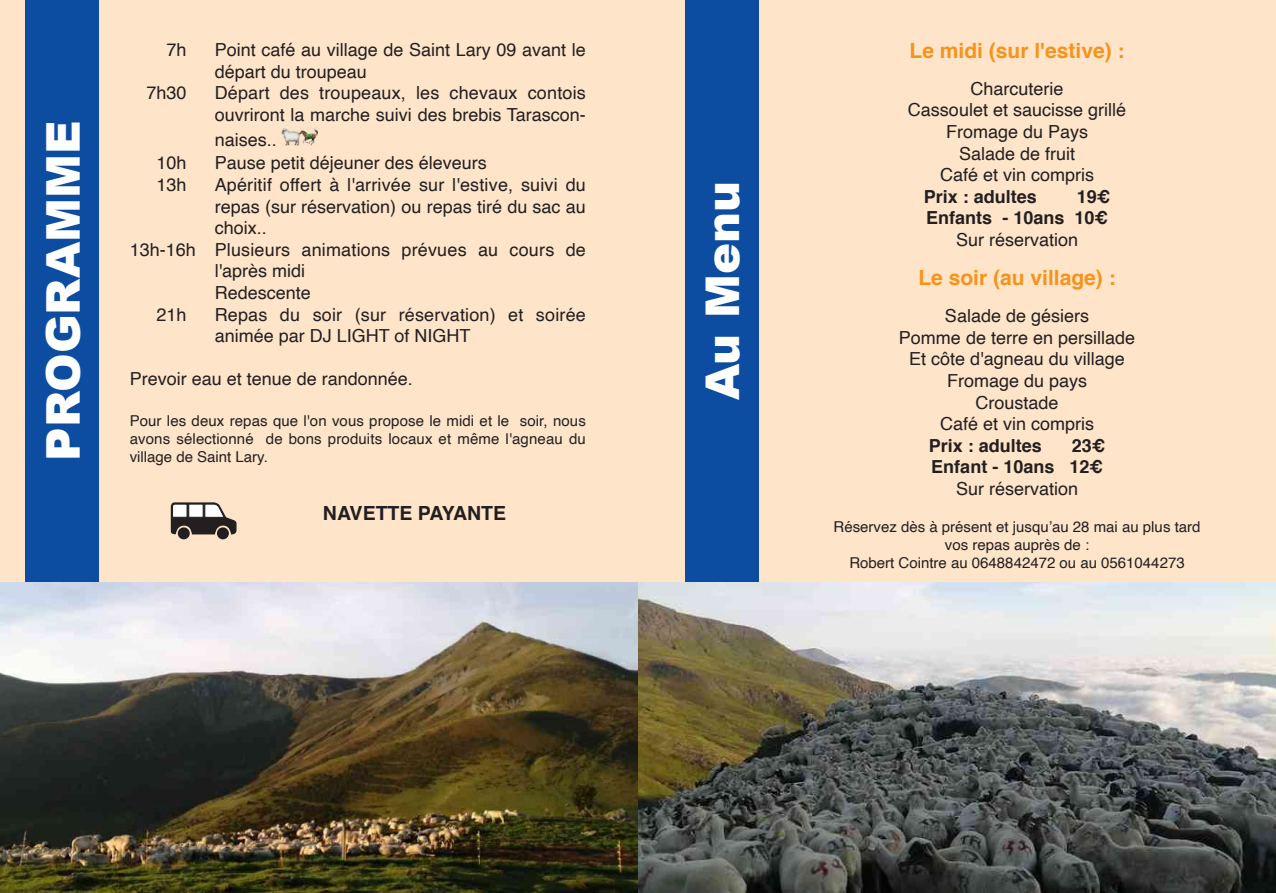
<style>
.page{position:relative;width:1276px;height:893px;background:#fff}
.page>*{position:absolute;margin:0;border:0;box-sizing:border-box;transform-origin:0 0}
.t1{font:900 46.5px "Arial";color:#fff}
.t2{font:700 21px "Helvetica";color:#f7931d}
.t3{font:700 19.5px "Helvetica";color:#231f20}
.t4{font:18px/21.6px "Helvetica";color:#231f20}
.t5{font:700 18px "Helvetica";color:#231f20}
.t6{font:15px/18px "Helvetica";color:#231f20;text-align:justify}
</style>
<div class="page">
<img style="left:0;top:582px;width:638px;height:311px">
<div style="left:0;top:0;width:638px;height:582px;background:#fee5ca"></div>
<svg style="left:638px;top:582px;width:638px;height:311px;background:#7d7e78"></svg>
<div style="left:638px;top:0;width:638px;height:582px;background:#fee5ca"></div>
<div style="left:26px;top:0;width:73px;height:582px;background:#0d4da1"></div>
<div style="left:685px;top:0;width:73px;height:582px;background:#0d4da1"></div>
<div style="left:178px;top:527px;width:12px;height:12px;background:#231f20;border-radius:50%"></div>
<div style="left:217px;top:527px;width:12px;height:12px;background:#231f20;border-radius:50%"></div>
<svg style="left:171px;top:502px;width:65px;height:33px"></svg>
<svg style="left:282px;top:128px;width:36px;height:18px"></svg>
<p class="t1" style="left:29px;top:461px;width:342px;rotate:-90deg">PROGRAMME</p>
<p class="t4" style="left:166px;top:40px;width:22px">7h</p>
<p class="t4" style="left:215px;top:40px;width:373px">Point café au village de Saint Lary 09 avant le départ du troupeau</p>
<p class="t4" style="left:146px;top:84px;width:42px">7h30</p>
<p class="t4" style="left:215px;top:84px;width:373px">Départ des troupeaux, les chevaux contois ouvriront la marche suivi des brebis Tarascon-</p>
<p class="t4" style="left:215px;top:130px;width:64px">naises..</p>
<p class="t4" style="left:156px;top:154px;width:32px">10h</p>
<p class="t4" style="left:215px;top:154px;width:274px">Pause petit déjeuner des éleveurs</p>
<p class="t4" style="left:156px;top:175px;width:32px">13h</p>
<p class="t4" style="left:215px;top:175px;width:373px;text-align:justify">Apéritif offert à l'arrivée sur l'estive, suivi du repas (sur réservation) ou repas tiré du sac au choix..</p>
<p class="t4" style="left:215px;top:240px;width:373px;text-indent:-85px">13h-16h Plusieurs animations prévues au cours de l'après midi</p>
<p class="t4" style="left:215px;top:283px;width:98px">Redescente</p>
<p class="t4" style="left:156px;top:305px;width:32px">21h</p>
<p class="t4" style="left:215px;top:305px;width:373px">Repas du soir (sur réservation) et soirée animée par DJ LIGHT of NIGHT</p>
<p class="t4" style="left:130px;top:370px;width:285px">Prevoir eau et tenue de randonnée.</p>
<p class="t6" style="left:130px;top:413px;width:458px">Pour les deux repas que l'on vous propose le midi et le soir, nous avons sélectionné de bons produits locaux et même l'agneau du village de Saint Lary.</p>
<p class="t3" style="left:323px;top:505px;width:185px">NAVETTE PAYANTE</p>
<p class="t1" style="left:688px;top:400px;width:221px;rotate:-90deg">Au Menu</p>
<p class="t2" style="left:909px;top:42px;width:217px">Le midi (sur l'estive) :</p>
<p class="t4" style="left:970px;top:79px;width:95px">Charcuterie</p>
<p class="t4" style="left:908px;top:101px;width:220px">Cassoulet et saucisse grillé</p>
<p class="t4" style="left:946px;top:122px;width:144px">Fromage du Pays</p>
<p class="t4" style="left:959px;top:144px;width:118px">Salade de fruit</p>
<p class="t4" style="left:940px;top:166px;width:156px">Café et vin compris</p>
<p class="t5" style="left:924px;top:189px;width:115px">Prix : adultes</p>
<p class="t5" style="left:1077px;top:189px;width:35px">19€</p>
<p class="t5" style="left:926px;top:211px;width:183px">Enfants - 10ans 10€</p>
<p class="t4" style="left:956px;top:230px;width:124px">Sur réservation</p>
<p class="t2" style="left:918px;top:269px;width:199px">Le soir (au village) :</p>
<p class="t4" style="left:945px;top:306px;width:146px">Salade de gésiers</p>
<p class="t4" style="left:899px;top:328px;width:238px">Pomme de terre en persillade</p>
<p class="t4" style="left:909px;top:350px;width:217px">Et côte d'agneau du village</p>
<p class="t4" style="left:947px;top:371px;width:142px">Fromage du pays</p>
<p class="t4" style="left:975px;top:393px;width:85px">Croustade</p>
<p class="t4" style="left:940px;top:414px;width:156px">Café et vin compris</p>
<p class="t5" style="left:929px;top:438px;width:115px">Prix : adultes</p>
<p class="t5" style="left:1072px;top:438px;width:35px">23€</p>
<p class="t5" style="left:931px;top:459px;width:173px">Enfant - 10ans 12€</p>
<p class="t4" style="left:956px;top:479px;width:124px">Sur réservation</p>
<p class="t6" style="left:833px;top:519px;width:368px">Réservez dès à présent et jusqu’au 28 mai au plus tard</p>
<p class="t6" style="left:945px;top:537px;width:146px">vos repas auprès de :</p>
<p class="t6" style="left:849px;top:555px;width:337px">Robert Cointre au 0648842472 ou au 0561044273</p>
</div>
